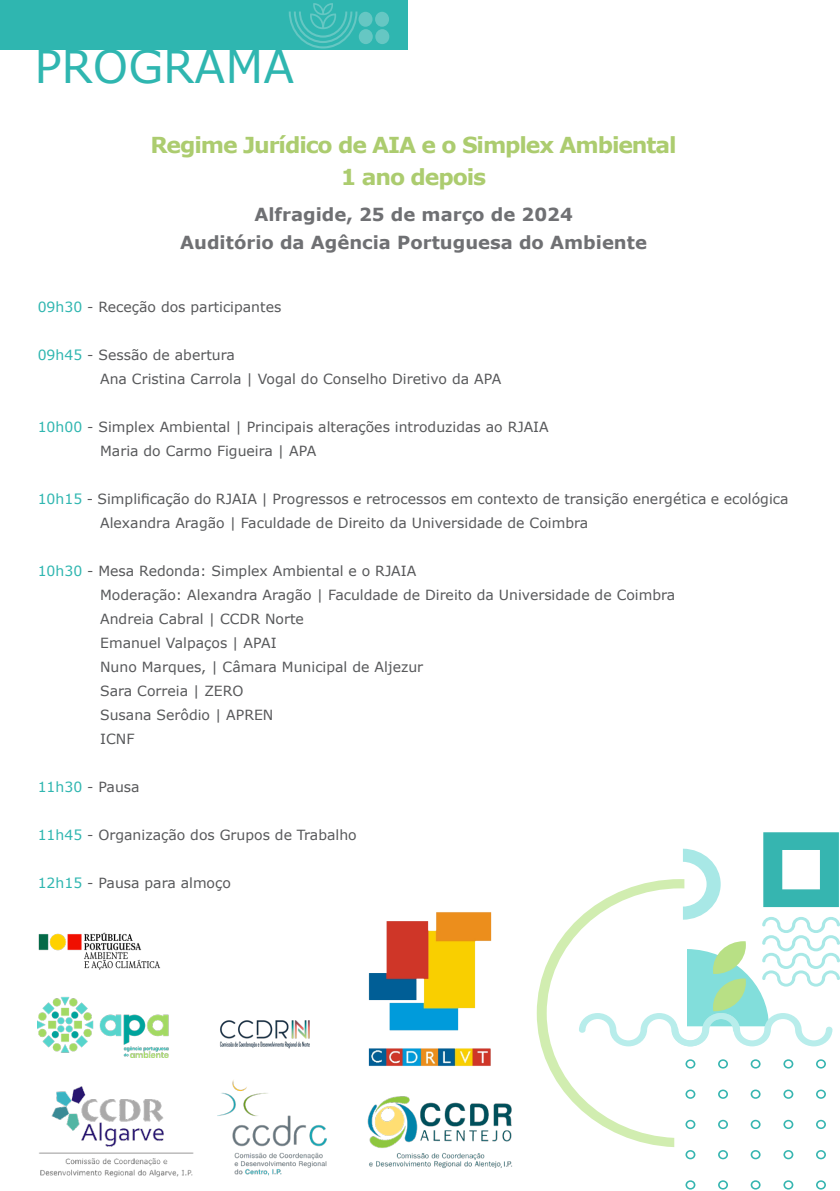
<style>
.page{position:relative;width:840px;height:1191px;background:#fff}
.page>*{position:absolute;margin:0;border:0;box-sizing:border-box;transform-origin:0 0}
.t1{font:45px "Verdana";color:#2fb6b0}
.t2{font:700 22px "Verdana";letter-spacing:-.05em;color:#accc6f}
.t3{font:700 18px "Verdana";color:#6f7073}
.t4{font:14px "Verdana";color:#57585a}
.s1{color:#2fb6b0}
</style>
<div class="page">
<div style="left:0;top:0;width:408px;height:49px;background:#2fb6b0"></div>
<svg style="left:288px;top:3px;width:101px;height:45px"></svg>
<svg style="left:685px;top:1180px;width:10px;height:9px"></svg>
<svg style="left:718px;top:1180px;width:9px;height:9px"></svg>
<svg style="left:750px;top:1180px;width:10px;height:9px"></svg>
<svg style="left:783px;top:1180px;width:9px;height:9px"></svg>
<svg style="left:816px;top:1180px;width:9px;height:9px"></svg>
<svg style="left:536px;top:832px;width:303px;height:327px"></svg>
<img style="left:38px;top:997px;width:131px;height:60px">
<img style="left:38px;top:932px;width:123px;height:38px">
<img style="left:220px;top:1020px;width:90px;height:29px">
<img style="left:217px;top:1080px;width:110px;height:96px">
<img style="left:368px;top:912px;width:124px;height:154px">
<img style="left:367px;top:1096px;width:145px;height:72px">
<img style="left:39px;top:1086px;width:155px;height:92px">
<p class="t1" style="left:34px;top:36px;width:261px">PROGRAMA</p>
<p class="t2" style="left:150px;top:129px;width:527px">Regime Jurídico de AIA e o Simplex Ambiental</p>
<p class="t2" style="left:341px;top:161px;width:147px">1 ano depois</p>
<p class="t3" style="left:254px;top:201px;width:320px">Alfragide, 25 de março de 2024</p>
<p class="t3" style="left:180px;top:229px;width:468px">Auditório da Agência Portuguesa do Ambiente</p>
<p class="t4" style="left:38px;top:297px;width:245px"><span class="s1">09h30</span> - Receção dos participantes</p>
<p class="t4" style="left:38px;top:345px;width:198px"><span class="s1">09h45</span> - Sessão de abertura</p>
<p class="t4" style="left:100px;top:369px;width:402px">Ana Cristina Carrola | Vogal do Conselho Diretivo da APA</p>
<p class="t4" style="left:38px;top:417px;width:512px"><span class="s1">10h00</span> - Simplex Ambiental | Principais alterações introduzidas ao RJAIA</p>
<p class="t4" style="left:100px;top:441px;width:217px">Maria do Carmo Figueira | APA</p>
<p class="t4" style="left:38px;top:489px;width:752px"><span class="s1">10h15</span> - Simplificação do RJAIA | Progressos e retrocessos em contexto de transição energética e ecológica</p>
<p class="t4" style="left:100px;top:513px;width:489px">Alexandra Aragão | Faculdade de Direito da Universidade de Coimbra</p>
<p class="t4" style="left:38px;top:561px;width:380px"><span class="s1">10h30</span> - Mesa Redonda: Simplex Ambiental e o RJAIA</p>
<p class="t4" style="left:100px;top:585px;width:576px">Moderação: Alexandra Aragão | Faculdade de Direito da Universidade de Coimbra</p>
<p class="t4" style="left:100px;top:609px;width:205px">Andreia Cabral | CCDR Norte</p>
<p class="t4" style="left:100px;top:633px;width:178px">Emanuel Valpaços | APAI</p>
<p class="t4" style="left:100px;top:657px;width:324px">Nuno Marques, | Câmara Municipal de Aljezur</p>
<p class="t4" style="left:100px;top:681px;width:145px">Sara Correia | ZERO</p>
<p class="t4" style="left:100px;top:705px;width:175px">Susana Serôdio | APREN</p>
<p class="t4" style="left:100px;top:729px;width:36px">ICNF</p>
<p class="t4" style="left:38px;top:777px;width:103px"><span class="s1">11h30</span> - Pausa</p>
<p class="t4" style="left:38px;top:825px;width:320px"><span class="s1">11h45</span> - Organização dos Grupos de Trabalho</p>
<p class="t4" style="left:38px;top:873px;width:195px"><span class="s1">12h15</span> - Pausa para almoço</p>
</div>
